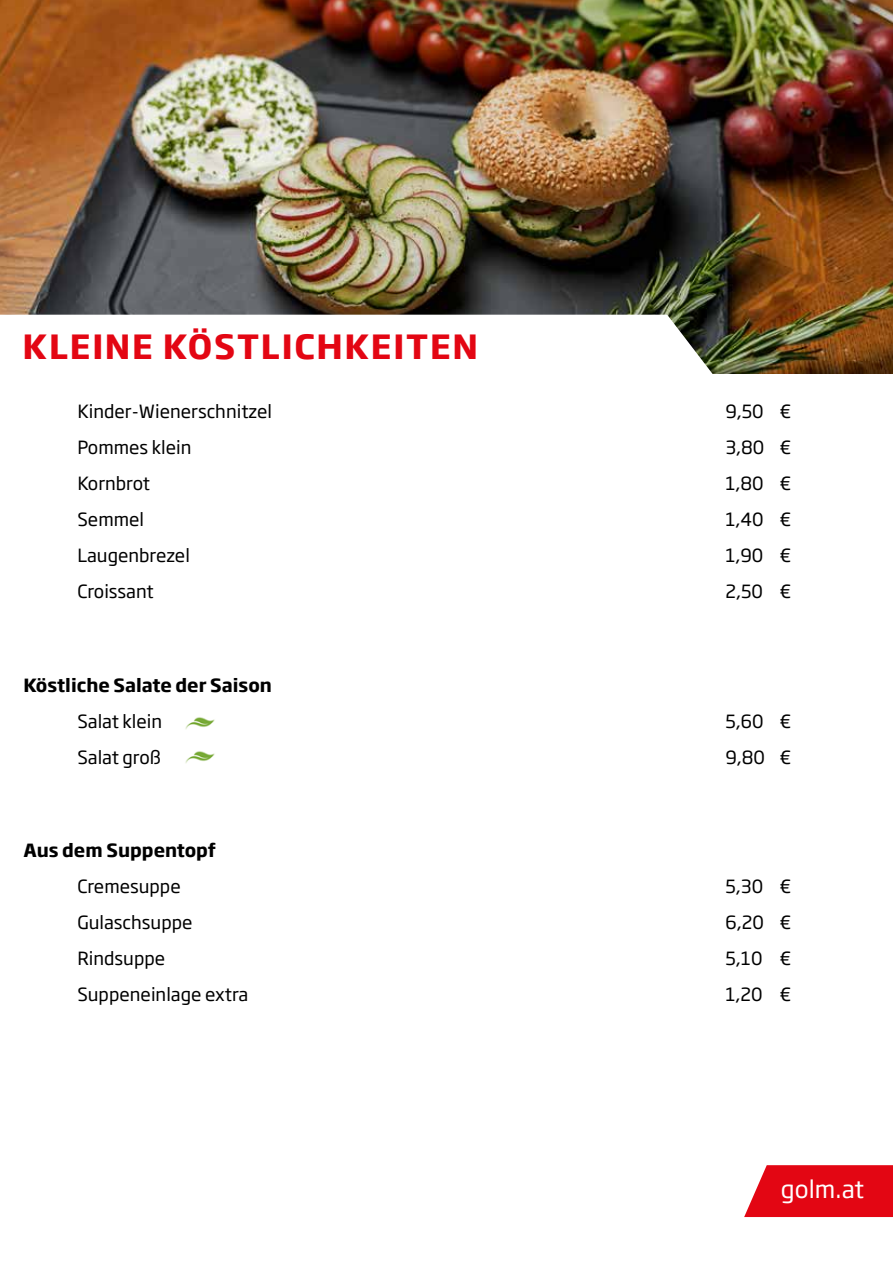
<style>
.page{position:relative;width:893px;height:1263px;background:#fff}
.page>*{position:absolute;margin:0;border:0;box-sizing:border-box;transform-origin:0 0}
.t1{font:700 33px "Soho Gothic Pro";letter-spacing:.05em;color:#e30613}
.t2{font:24px "Soho Gothic Pro";letter-spacing:.005em;color:#fff}
.t3{font:18px "Soho Gothic Pro";color:#000}
.t4{font:700 18px "Soho Gothic Pro";color:#000}
</style>
<div class="page">
<img style="left:0;top:0;width:893px;height:373px">
<svg style="left:0;top:315px;width:850px;height:59px"></svg>
<img style="left:185px;top:717px;width:30px;height:12px">
<img style="left:185px;top:751px;width:30px;height:12px">
<svg style="left:744px;top:1165px;width:149px;height:52px;background:#e51925"></svg>
<h1 class="t1" style="left:23px;top:320px;width:457px">KLEINE KÖSTLICHKEITEN</h1>
<p class="t3" style="left:77px;top:397px;width:196px">Kinder-Wienerschnitzel</p>
<p class="t3" style="left:725px;top:397px;width:68px">9,50 €</p>
<p class="t3" style="left:77px;top:433px;width:116px">Pommes klein</p>
<p class="t3" style="left:725px;top:433px;width:68px">3,80 €</p>
<p class="t3" style="left:77px;top:469px;width:74px">Kornbrot</p>
<p class="t3" style="left:725px;top:469px;width:68px">1,80 €</p>
<p class="t3" style="left:77px;top:505px;width:68px">Semmel</p>
<p class="t3" style="left:725px;top:505px;width:68px">1,40 €</p>
<p class="t3" style="left:77px;top:541px;width:114px">Laugenbrezel</p>
<p class="t3" style="left:725px;top:541px;width:68px">1,90 €</p>
<p class="t3" style="left:77px;top:577px;width:78px">Croissant</p>
<p class="t3" style="left:725px;top:577px;width:68px">2,50 €</p>
<p class="t4" style="left:23px;top:671px;width:250px">Köstliche Salate der Saison</p>
<p class="t3" style="left:77px;top:707px;width:86px">Salat klein</p>
<p class="t3" style="left:725px;top:707px;width:68px">5,60 €</p>
<p class="t3" style="left:77px;top:743px;width:85px">Salat groß</p>
<p class="t3" style="left:725px;top:743px;width:68px">9,80 €</p>
<p class="t4" style="left:23px;top:836px;width:194px">Aus dem Suppentopf</p>
<p class="t3" style="left:77px;top:873px;width:105px">Cremesuppe</p>
<p class="t3" style="left:725px;top:873px;width:68px">5,30 €</p>
<p class="t3" style="left:77px;top:909px;width:117px">Gulaschsuppe</p>
<p class="t3" style="left:725px;top:909px;width:68px">6,20 €</p>
<p class="t3" style="left:77px;top:945px;width:89px">Rindsuppe</p>
<p class="t3" style="left:725px;top:945px;width:68px">5,10 €</p>
<p class="t3" style="left:77px;top:981px;width:173px">Suppeneinlage extra</p>
<p class="t3" style="left:725px;top:981px;width:68px">1,20 €</p>
<h2 class="t2" style="left:781px;top:1171px;width:85px">golm.at</h2>
</div>
